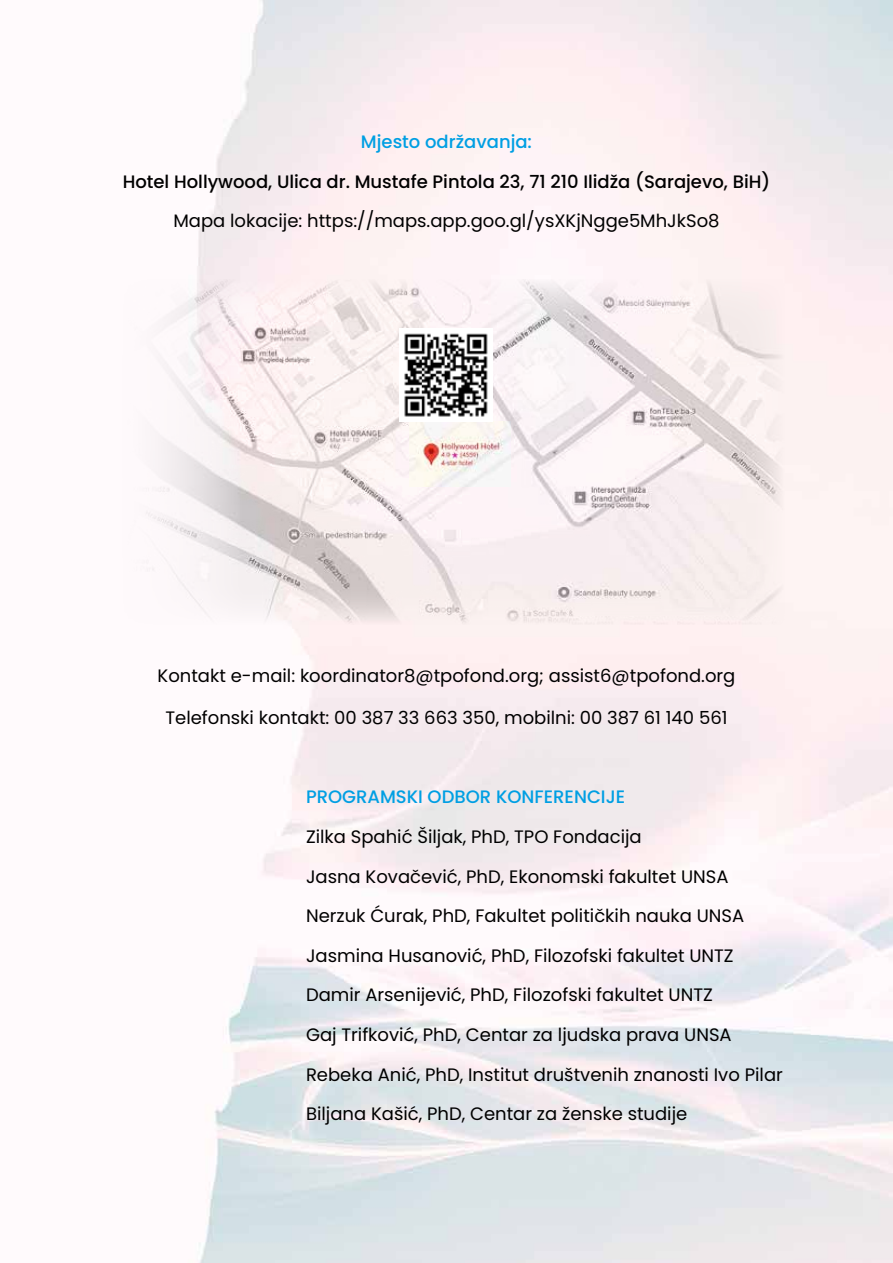
<style>
.page{position:relative;width:893px;height:1263px;background:#fff}
.page>*{position:absolute;margin:0;border:0;box-sizing:border-box;transform-origin:0 0}
.t1{font:18px/39.6px "Poppins";color:#000}
.t2{font:500 18px "Poppins";color:#000}
.t3{font:500 18px "Poppins";color:#009fe3}
</style>
<div class="page">
<img style="left:108px;top:279px;width:676px;height:345px">
<img style="left:410px;top:422px;width:101px;height:65px">
<img style="left:400px;top:329px;width:93px;height:93px">
<p class="t3" style="left:361px;top:131px;width:173px">Mjesto održavanja:</p>
<p class="t2" style="left:123px;top:171px;width:649px">Hotel Hollywood, Ulica dr. Mustafe Pintola 23, 71 210 Ilidža (Sarajevo, BiH)</p>
<p class="t1" style="left:173px;top:201px;width:548px">Mapa lokacije: https://maps.app.goo.gl/ysXKjNgge5MhJkSo8</p>
<p class="t1" style="left:158px;top:656px;width:579px">Kontakt e-mail: koordinator8@tpofond.org; assist6@tpofond.org</p>
<p class="t1" style="left:165px;top:698px;width:564px">Telefonski kontakt: 00 387 33 663 350, mobilni: 00 387 61 140 561</p>
<p class="t3" style="left:306px;top:787px;width:321px">PROGRAMSKI ODBOR KONFERENCIJE</p>
<p class="t1" style="left:306px;top:817px;width:337px">Zilka Spahić Šiljak, PhD, TPO Fondacija</p>
<p class="t1" style="left:306px;top:857px;width:424px">Jasna Kovačević, PhD, Ekonomski fakultet UNSA</p>
<p class="t1" style="left:306px;top:896px;width:440px">Nerzuk Ćurak, PhD, Fakultet političkih nauka UNSA<br>Jasmina Husanović, PhD, Filozofski fakultet UNTZ</p>
<p class="t1" style="left:306px;top:975px;width:408px">Damir Arsenijević, PhD, Filozofski fakultet UNTZ</p>
<p class="t1" style="left:306px;top:1015px;width:478px">Gaj Trifković, PhD, Centar za ljudska prava UNSA<br>Rebeka Anić, PhD, Institut društvenih znanosti Ivo Pilar</p>
<p class="t1" style="left:306px;top:1094px;width:383px">Biljana Kašić, PhD, Centar za ženske studije</p>
</div>
